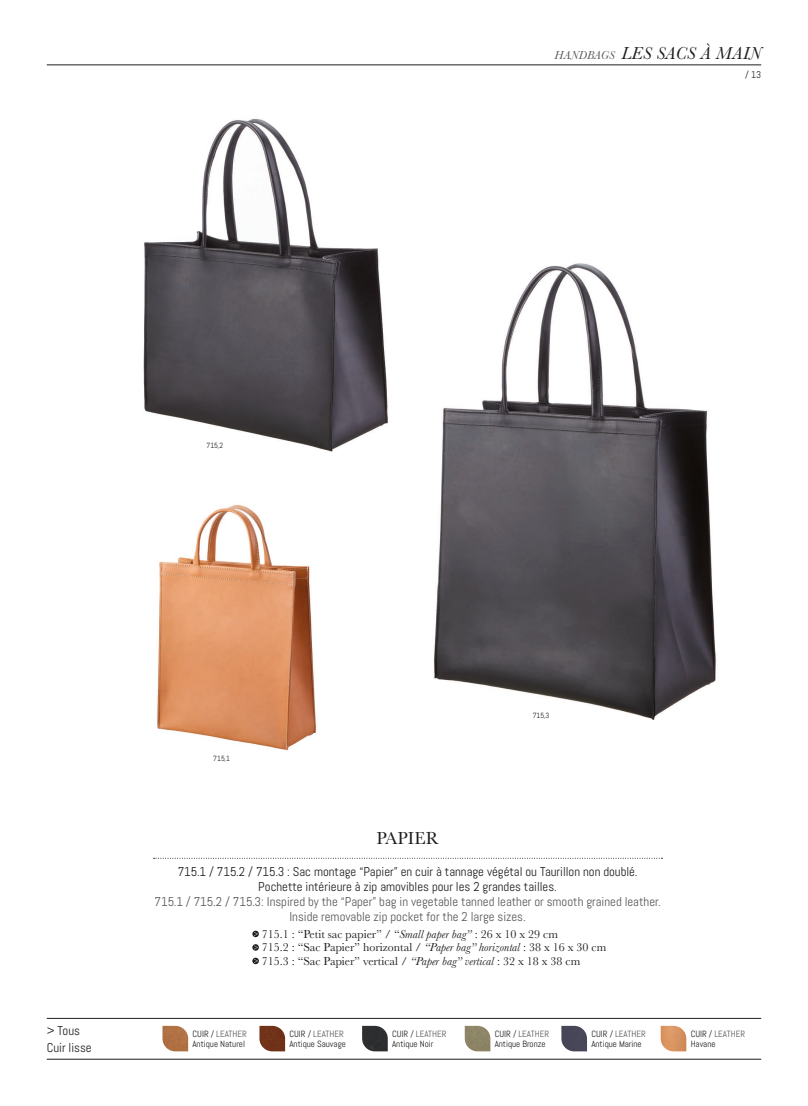
<style>
.page{position:relative;width:808px;height:1106px;background:#fff}
.page>*{position:absolute;margin:0;border:0;box-sizing:border-box;transform-origin:0 0}
.t1{font:italic 18px "Baskerville";letter-spacing:.02em;color:#1d1d1b}
.t2{font:18px "Baskerville";letter-spacing:.01em;color:#1d1d1b}
.t3{font:12.75px/15.3px "Abel";color:#1d1d1b;text-align:center}
.t4{font:12.75px/15.3px "Abel";color:#575756;text-align:center}
.t5{font:12px/13.5px "Baskerville";color:#1d1d1b}
.t6{font:9.75px "Abel";color:#1d1d1b}
.t7{font:9px/9.8px "Abel";color:#1d1d1b}
.t8{font:7.5px "Abel";color:#1d1d1b}
.s1{font-size:12px;color:#575756}
.s2{font-style:italic}
.s3{color:#575756}
</style>
<div class="page">
<hr style="left:47px;top:65px;width:714px;height:1px;background:#1d1d1b">
<svg style="left:154px;top:858px;width:508px;height:1px"></svg>
<svg style="left:252px;top:930px;width:7px;height:7px"></svg>
<svg style="left:254px;top:932px;width:4px;height:4px"></svg>
<svg style="left:252px;top:944px;width:7px;height:6px"></svg>
<svg style="left:254px;top:945px;width:4px;height:4px"></svg>
<svg style="left:252px;top:957px;width:7px;height:7px"></svg>
<svg style="left:254px;top:959px;width:4px;height:4px"></svg>
<img style="left:157px;top:504px;width:160px;height:247px">
<img style="left:433px;top:263px;width:283px;height:457px">
<img style="left:143px;top:118px;width:245px;height:334px">
<hr style="left:47px;top:1058px;width:714px;height:1px;background:#1d1d1b">
<hr style="left:47px;top:1018px;width:714px;height:1px;background:#1d1d1b">
<img style="left:162px;top:1025px;width:26px;height:26px">
<img style="left:362px;top:1025px;width:26px;height:26px">
<img style="left:259px;top:1025px;width:26px;height:26px">
<img style="left:465px;top:1025px;width:25px;height:26px">
<img style="left:561px;top:1025px;width:26px;height:26px">
<img style="left:661px;top:1025px;width:25px;height:26px">
<p class="t8" style="left:207px;top:441px;width:18px">715,2</p>
<p class="t8" style="left:213px;top:754px;width:18px">715,1</p>
<h1 class="t1" style="left:554px;top:41px;width:208px"><span class="s1">HANDBAGS</span> LES SACS À MAIN</h1>
<p class="t6" style="left:745px;top:68px;width:18px">/ 13</p>
<p class="t8" style="left:533px;top:711px;width:18px">715,3</p>
<h1 class="t2" style="left:376px;top:826px;width:64px">PAPIER</h1>
<p class="t3" style="left:178px;top:863px;width:461px">715.1 / 715.2 / 715.3 : Sac montage “Papier” en cuir à tannage végétal ou Taurillon non doublé.<br>Pochette intérieure à zip amovibles pour les 2 grandes tailles.</p>
<p class="t4" style="left:155px;top:894px;width:508px">715.1 / 715.2 / 715.3: Inspired by the “Paper” bag in vegetable tanned leather or smooth grained leather.<br>Inside removable zip pocket for the 2 large sizes.</p>
<p class="t5" style="left:262px;top:927px;width:346px">715.1 : “Petit sac papier” / “<span class="s2">Small paper bag”</span> : 26 x 10 x 29 cm<br>715.2 : “Sac Papier” horizontal / <span class="s2">“Paper bag” horizontal</span> : 38 x 16 x 30 cm<br>715.3 : “Sac Papier” vertical / <span class="s2">“Paper bag” vertical</span> : 32 x 18 x 38 cm</p>
<p class="t3" style="left:47px;top:1022px;width:46px;line-height:16.5px;text-align:left">&gt; Tous<br>Cuir lisse</p>
<p class="t7" style="left:192px;top:1029px;width:56px">CUIR / <span class="s3">LEATHER<br></span>Antique Naturel</p>
<p class="t7" style="left:392px;top:1029px;width:56px">CUIR / <span class="s3">LEATHER<br></span>Antique Noir</p>
<p class="t7" style="left:289px;top:1029px;width:58px">CUIR / <span class="s3">LEATHER<br></span>Antique Sauvage</p>
<p class="t7" style="left:495px;top:1029px;width:56px">CUIR / <span class="s3">LEATHER<br></span>Antique Bronze</p>
<p class="t7" style="left:591px;top:1029px;width:56px">CUIR / <span class="s3">LEATHER<br></span>Antique Marine</p>
<p class="t7" style="left:691px;top:1029px;width:56px">CUIR / <span class="s3">LEATHER<br></span>Havane</p>
</div>
